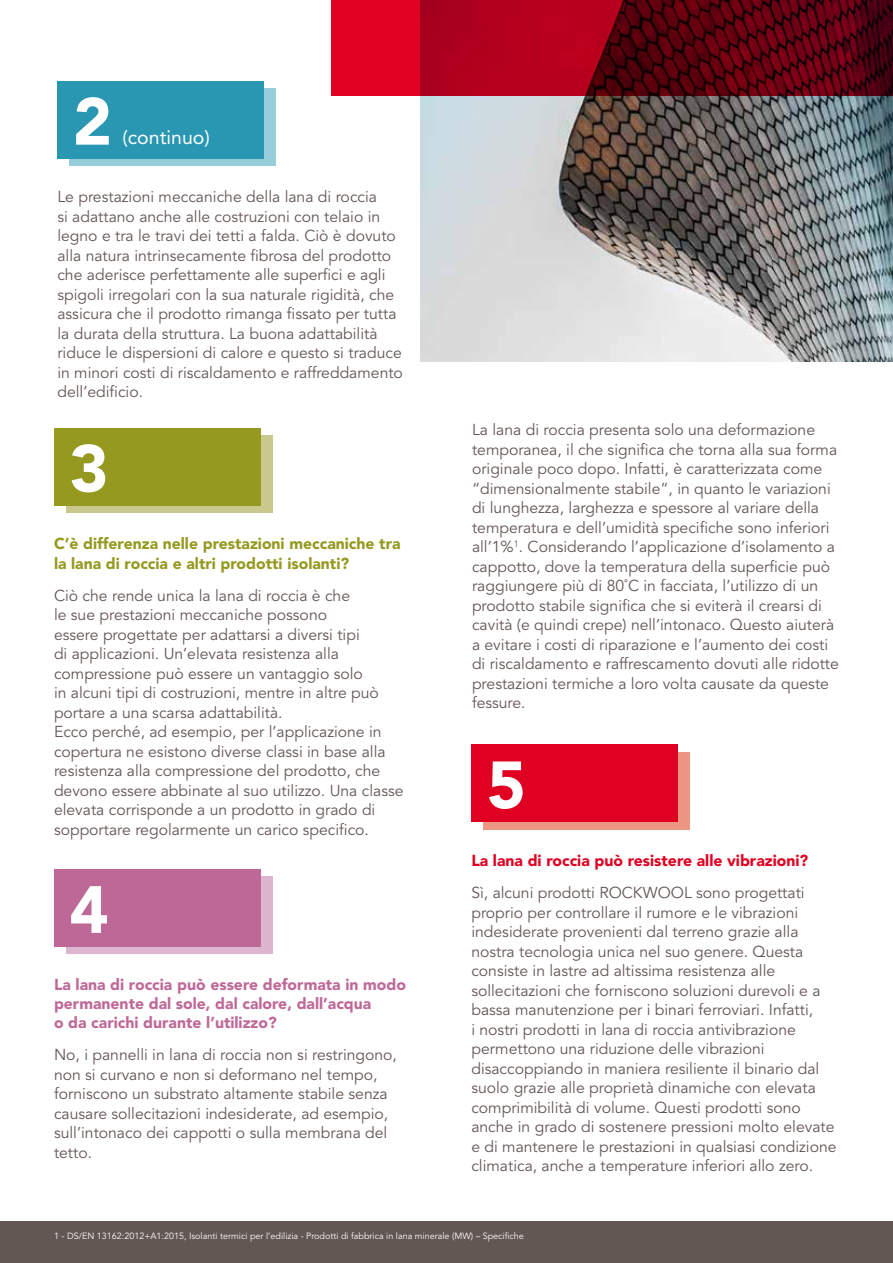
<style>
.page{position:relative;width:893px;height:1263px;background:#fff}
.page>*{position:absolute;margin:0;border:0;box-sizing:border-box;transform-origin:0 0}
.t1{font:900 66px "Avenir LT Std";color:#fff}
.t2{font:19.5px "Avenir LT Std";color:#fff}
.t3{font:15.75px/19.5px "Avenir LT Std";color:#625753}
.t4{font:900 15.75px/18.9px "Avenir LT Std";color:#be6897}
.t5{font:900 15.75px/19.5px "Avenir LT Std";color:#959920}
.t6{font:900 15.75px "Avenir LT Std";color:#df0022}
.t7{font:9px "Avenir LT Std";color:#fff}
</style>
<div class="page">
<img style="left:421px;top:96px;width:472px;height:265px">
<svg style="left:332px;top:0;width:561px;height:96px;background:#860016"></svg>
<div style="left:70px;top:89px;width:206px;height:77px;background:#97cedc"></div>
<div style="left:57px;top:81px;width:207px;height:77px;background:#2997b2"></div>
<div style="left:66px;top:436px;width:207px;height:77px;background:#c9c98d"></div>
<div style="left:54px;top:428px;width:206px;height:77px;background:#959920"></div>
<div style="left:484px;top:752px;width:206px;height:77px;background:#ec9683"></div>
<div style="left:471px;top:745px;width:207px;height:77px;background:#df0022"></div>
<div style="left:0;top:1221px;width:893px;height:42px;background:#625753"></div>
<div style="left:66px;top:877px;width:207px;height:77px;background:#ddb5ce"></div>
<div style="left:54px;top:869px;width:206px;height:77px;background:#be6897"></div>
<h1 class="t1" style="left:73px;top:82px;width:41px">2</h1>
<p class="t2" style="left:122px;top:126px;width:89px">(continuo)</p>
<p class="t3" style="left:57px;top:187px;width:347px">Le prestazioni meccaniche della lana di roccia<br>si adattano anche alle costruzioni con telaio in legno e tra le travi dei tetti a falda. Ciò è dovuto alla natura intrinsecamente fibrosa del prodotto che aderisce perfettamente alle superfici e agli spigoli irregolari con la sua naturale rigidità, che assicura che il prodotto rimanga fissato per tutta la durata della struttura. La buona adattabilità riduce le dispersioni di calore e questo si traduce in minori costi di riscaldamento e raffreddamento dell’edificio.</p>
<h1 class="t1" style="left:70px;top:429px;width:41px">3</h1>
<p class="t5" style="left:54px;top:534px;width:348px">C’è differenza nelle prestazioni meccaniche tra la lana di roccia e altri prodotti isolanti?</p>
<p class="t3" style="left:54px;top:586px;width:351px">Ciò che rende unica la lana di roccia è che<br>le sue prestazioni meccaniche possono<br>essere progettate per adattarsi a diversi tipi<br>di applicazioni. Un’elevata resistenza alla compressione può essere un vantaggio solo<br>in alcuni tipi di costruzioni, mentre in altre può portare a una scarsa adattabilità.<br>Ecco perché, ad esempio, per l’applicazione in copertura ne esistono diverse classi in base alla resistenza alla compressione del prodotto, che devono essere abbinate al suo utilizzo. Una classe elevata corrisponde a un prodotto in grado di sopportare regolarmente un carico specifico.</p>
<h1 class="t1" style="left:70px;top:870px;width:41px">4</h1>
<p class="t4" style="left:54px;top:975px;width:353px">La lana di roccia può essere deformata in modo permanente dal sole, dal calore, dall’acqua<br>o da carichi durante l’utilizzo?</p>
<p class="t3" style="left:54px;top:1046px;width:345px">No, i pannelli in lana di roccia non si restringono, non si curvano e non si deformano nel tempo, forniscono un substrato altamente stabile senza causare sollecitazioni indesiderate, ad esempio, sull’intonaco dei cappotti o sulla membrana del tetto.</p>
<p class="t3" style="left:472px;top:420px;width:368px">La lana di roccia presenta solo una deformazione temporanea, il che significa che torna alla sua forma originale poco dopo. Infatti, è caratterizzata come “dimensionalmente stabile”, in quanto le variazioni di lunghezza, larghezza e spessore al variare della temperatura e dell’umidità specifiche sono inferiori all’1%<sup>1</sup>. Considerando l’applicazione d’isolamento a cappotto, dove la temperatura della superficie può raggiungere più di 80˚C in facciata, l’utilizzo di un prodotto stabile significa che si eviterà il crearsi di cavità (e quindi crepe) nell’intonaco. Questo aiuterà a evitare i costi di riparazione e l’aumento dei costi di riscaldamento e raffrescamento dovuti alle ridotte prestazioni termiche a loro volta causate da queste fessure.</p>
<h1 class="t1" style="left:487px;top:745px;width:41px">5</h1>
<p class="t6" style="left:471px;top:851px;width:338px">La lana di roccia può resistere alle vibrazioni?</p>
<p class="t3" style="left:471px;top:883px;width:367px">Sì, alcuni prodotti ROCKWOOL sono progettati proprio per controllare il rumore e le vibrazioni indesiderate provenienti dal terreno grazie alla nostra tecnologia unica nel suo genere. Questa consiste in lastre ad altissima resistenza alle sollecitazioni che forniscono soluzioni durevoli e a bassa manutenzione per i binari ferroviari. Infatti,<br>i nostri prodotti in lana di roccia antivibrazione permettono una riduzione delle vibrazioni disaccoppiando in maniera resiliente il binario dal suolo grazie alle proprietà dinamiche con elevata comprimibilità di volume. Questi prodotti sono anche in grado di sostenere pressioni molto elevate e di mantenere le prestazioni in qualsiasi condizione climatica, anche a temperature inferiori allo zero.</p>
<p class="t7" style="left:54px;top:1231px;width:471px">1 - DS/EN 13162:2012+A1:2015, Isolanti termici per l’edilizia - Prodotti di fabbrica in lana minerale (MW) – Specifiche</p>
</div>
